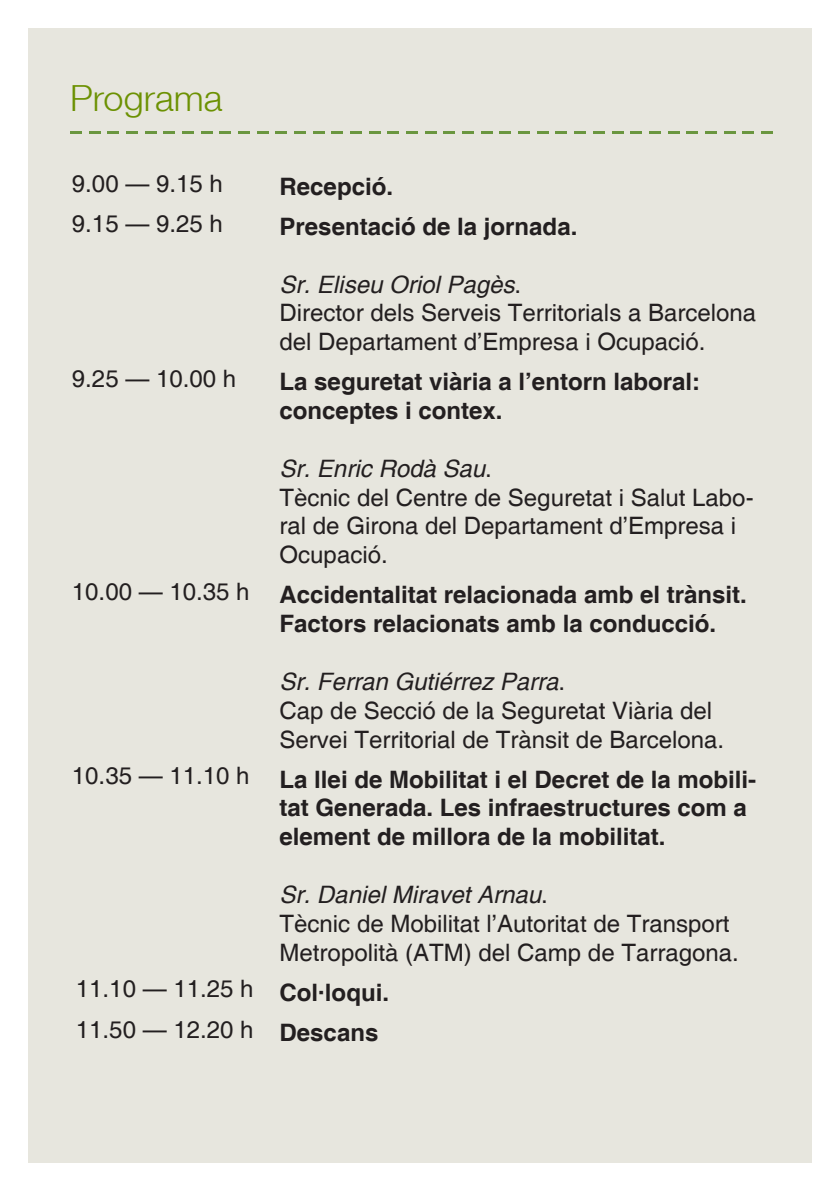
<style>
.page{position:relative;width:840px;height:1191px;background:#fff}
.page>*{position:absolute;margin:0;border:0;box-sizing:border-box;transform-origin:0 0}
.t1{font:300 36px "Helvetica Neue LT";color:#6c9102}
.t2{font:24px/28.8px "Helvetica";color:#231f20}
.t3{font:700 24px/28.8px "Helvetica";color:#231f20}
.t4{font:italic 24px "Helvetica";color:#231f20}
.s1{font-style:normal}
</style>
<div class="page">
<div style="left:28px;top:28px;width:783px;height:1134px;background:#e7e6de"></div>
<svg style="left:70px;top:132px;width:11px;height:2px"></svg>
<svg style="left:89px;top:132px;width:11px;height:2px"></svg>
<svg style="left:108px;top:132px;width:11px;height:2px"></svg>
<svg style="left:126px;top:132px;width:11px;height:2px"></svg>
<svg style="left:145px;top:132px;width:11px;height:2px"></svg>
<svg style="left:164px;top:132px;width:11px;height:2px"></svg>
<svg style="left:182px;top:132px;width:11px;height:2px"></svg>
<svg style="left:201px;top:132px;width:11px;height:2px"></svg>
<svg style="left:219px;top:132px;width:12px;height:2px"></svg>
<svg style="left:238px;top:132px;width:11px;height:2px"></svg>
<svg style="left:257px;top:132px;width:11px;height:2px"></svg>
<svg style="left:275px;top:132px;width:12px;height:2px"></svg>
<svg style="left:294px;top:132px;width:11px;height:2px"></svg>
<svg style="left:313px;top:132px;width:11px;height:2px"></svg>
<svg style="left:331px;top:132px;width:12px;height:2px"></svg>
<svg style="left:350px;top:132px;width:11px;height:2px"></svg>
<svg style="left:369px;top:132px;width:11px;height:2px"></svg>
<svg style="left:387px;top:132px;width:12px;height:2px"></svg>
<svg style="left:406px;top:132px;width:11px;height:2px"></svg>
<svg style="left:425px;top:132px;width:11px;height:2px"></svg>
<svg style="left:443px;top:132px;width:11px;height:2px"></svg>
<svg style="left:462px;top:132px;width:11px;height:2px"></svg>
<svg style="left:481px;top:132px;width:11px;height:2px"></svg>
<svg style="left:499px;top:132px;width:11px;height:2px"></svg>
<svg style="left:518px;top:132px;width:11px;height:2px"></svg>
<svg style="left:537px;top:132px;width:11px;height:2px"></svg>
<svg style="left:555px;top:132px;width:11px;height:2px"></svg>
<svg style="left:574px;top:132px;width:11px;height:2px"></svg>
<svg style="left:593px;top:132px;width:11px;height:2px"></svg>
<svg style="left:612px;top:132px;width:10px;height:2px"></svg>
<svg style="left:630px;top:132px;width:11px;height:2px"></svg>
<svg style="left:649px;top:132px;width:11px;height:2px"></svg>
<svg style="left:668px;top:132px;width:10px;height:2px"></svg>
<svg style="left:686px;top:132px;width:11px;height:2px"></svg>
<svg style="left:705px;top:132px;width:11px;height:2px"></svg>
<svg style="left:724px;top:132px;width:10px;height:2px"></svg>
<svg style="left:742px;top:132px;width:11px;height:2px"></svg>
<svg style="left:761px;top:132px;width:11px;height:2px"></svg>
<p class="t1" style="left:70px;top:76px;width:154px">Programa</p>
<p class="t2" style="left:72px;top:170px;width:152px">9.00 — 9.15 h</p>
<p class="t3" style="left:279px;top:173px;width:115px">Recepció.</p>
<p class="t2" style="left:72px;top:210px;width:152px">9.15 — 9.25 h</p>
<p class="t3" style="left:279px;top:213px;width:299px">Presentació de la jornada.</p>
<p class="t4" style="left:279px;top:270px;width:243px">Sr. Eliseu Oriol Pagès<span class="s1">.</span></p>
<p class="t2" style="left:279px;top:299px;width:478px">Director dels Serveis Territorials a Barcelona del Departament d’Empresa i Ocupació.</p>
<p class="t2" style="left:72px;top:365px;width:166px">9.25 — 10.00 h</p>
<p class="t3" style="left:279px;top:369px;width:422px">La seguretat viària a l’entorn laboral: conceptes i contex.</p>
<p class="t4" style="left:279px;top:454px;width:214px">Sr. Enric Rodà Sau<span class="s1">.</span></p>
<p class="t2" style="left:279px;top:484px;width:475px">Tècnic del Centre de Seguretat i Salut Labo&shy;ral de Girona del Departament d’Empresa i<br>Ocupació.</p>
<p class="t2" style="left:72px;top:578px;width:179px">10.00 — 10.35 h</p>
<p class="t3" style="left:279px;top:582px;width:468px">Accidentalitat relacionada amb el trànsit.<br>Factors relacionats amb la conducció.</p>
<p class="t4" style="left:279px;top:667px;width:287px">Sr. Ferran Gutiérrez Parra<span class="s1">.</span></p>
<p class="t2" style="left:279px;top:696px;width:446px">Cap de Secció de la Seguretat Viària del<br>Servei Territorial de Trànsit de Barcelona.</p>
<p class="t2" style="left:72px;top:762px;width:179px">10.35 — 11.10 h</p>
<p class="t3" style="left:279px;top:766px;width:478px">La llei de Mobilitat i el Decret de la mobili&shy;tat Generada. Les infraestructures com a element de millora de la mobilitat.</p>
<p class="t4" style="left:279px;top:880px;width:270px">Sr. Daniel Miravet Arnau<span class="s1">.</span></p>
<p class="t2" style="left:279px;top:909px;width:460px">Tècnic de Mobilitat l’Autoritat de Transport<br>Metropolità (ATM) del Camp de Tarragona.</p>
<p class="t2" style="left:76px;top:975px;width:179px">11.10 — 11.25 h</p>
<p class="t3" style="left:279px;top:979px;width:111px">Col·loqui.</p>
<p class="t2" style="left:76px;top:1015px;width:179px">11.50 — 12.20 h</p>
<p class="t3" style="left:279px;top:1019px;width:100px">Descans</p>
</div>
